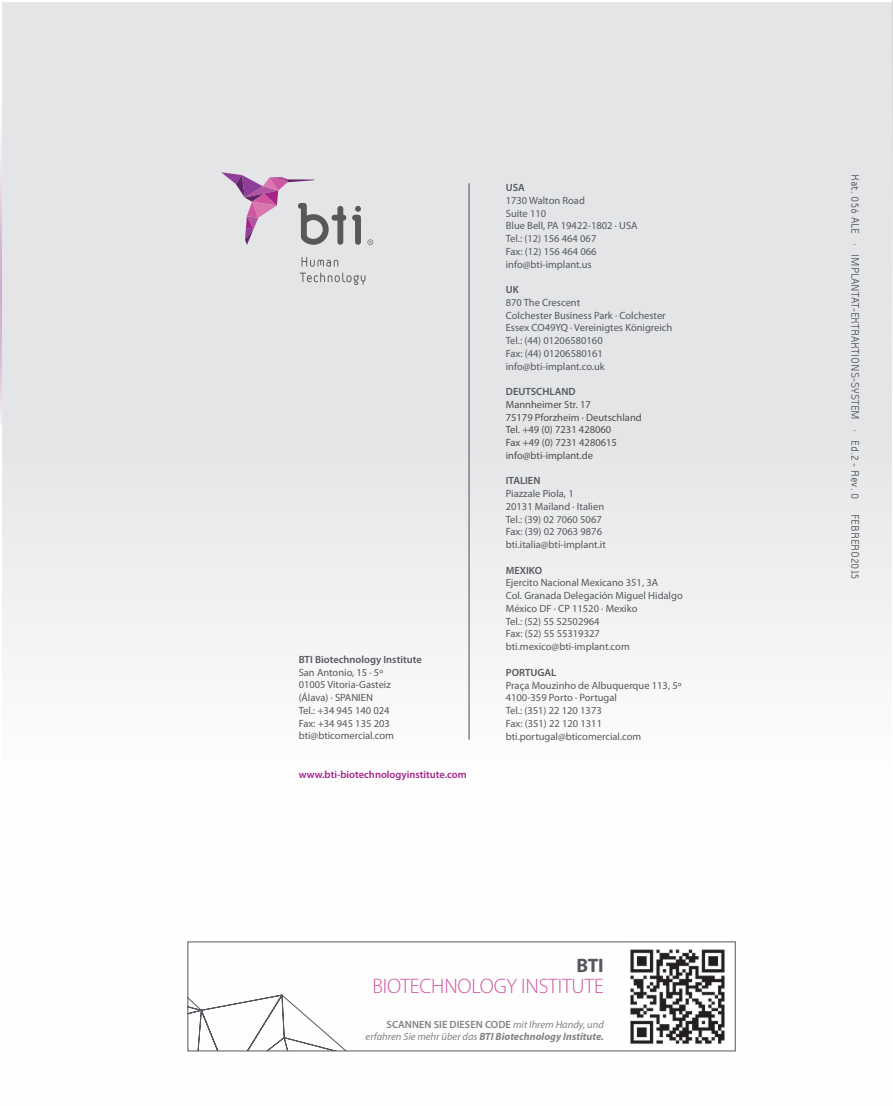
<style>
.page{position:relative;width:893px;height:1106px;background:#fff}
.page>*{position:absolute;margin:0;border:0;box-sizing:border-box;transform-origin:0 0}
.t1{font:300 21px "Myriad Pro";letter-spacing:-.01em;color:#cf56a0}
.t2{font:700 19.5px "Myriad Pro";color:#55585d}
.t3{font:10.5px/12.8px "Myriad Pro";color:#55585d}
.t4{font:10.5px/12.8px "Myriad Pro";color:#4b4c4d}
.t5{font:italic 10.5px/12.6px "Myriad Pro";color:#838387;text-align:right}
.t6{font:600 10.5px "Myriad Pro";color:#55585d}
.t7{font:10.5px "VSV Melon Regular";color:#55585d}
.t8{font:600 10.5px "Myriad Pro";color:#a32389}
.s1{font-weight:600;font-style:normal}
.s2{font-weight:700}
</style>
<div class="page">
<div style="left:2px;top:2px;width:890px;height:1104px;background:linear-gradient(to bottom,#dddfe0,#fff)"></div>
<svg style="left:892px;top:0;width:1px;height:331px"></svg>
<hr style="left:468px;top:183px;width:2px;height:556px;background:#55585d">
<svg style="left:189px;top:943px;width:162px;height:106px"></svg>
<img style="left:624px;top:943px;width:107px;height:106px">
<svg style="left:352px;top:206px;width:9px;height:39px"></svg>
<svg style="left:221px;top:172px;width:125px;height:73px;background:#cdbecc"></svg>
<svg style="left:367px;top:239px;width:6px;height:6px"></svg>
<svg style="left:301px;top:257px;width:37px;height:10px"></svg>
<svg style="left:300px;top:273px;width:65px;height:12px"></svg>
<p class="t6" style="left:299px;top:652px;width:125px">BTI Biotechnology Institute</p>
<p class="t3" style="left:299px;top:665px;width:97px">San Antonio, 15 · 5º<br>01005 Vitoria-Gasteiz (Álava) · SPANIEN<br>Tel.: +34 945 140 024<br>Fax: +34 945 135 203 bti@bticomercial.com</p>
<p class="t8" style="left:299px;top:767px;width:170px">www.bti-biotechnologyinstitute.com</p>
<p class="t6" style="left:506px;top:181px;width:21px">USA</p>
<p class="t3" style="left:506px;top:194px;width:133px">1730 Walton Road<br>Suite 110<br>Blue Bell, PA 19422-1802 · USA<br>Tel.: (12) 156 464 067<br>Fax: (12) 156 464 066 info@bti-implant.us</p>
<p class="t6" style="left:506px;top:283px;width:15px">UK</p>
<p class="t3" style="left:506px;top:296px;width:168px">870 The Crescent<br>Colchester Business Park · Colchester<br>Essex CO49YQ · Vereinigtes Königreich<br>Tel.: (44) 01206580160<br>Fax: (44) 01206580161 info@bti-implant.co.uk</p>
<p class="t6" style="left:506px;top:385px;width:71px">DEUTSCHLAND</p>
<p class="t4" style="left:506px;top:398px;width:137px">Mannheimer Str. 17<br>75179 Pforzheim · Deutschland<br>Tel. +49 (0) 7231 428060<br>Fax +49 (0) 7231 4280615 info@bti-implant.de</p>
<p class="t6" style="left:506px;top:474px;width:36px">ITALIEN</p>
<p class="t3" style="left:506px;top:487px;width:102px">Piazzale Piola, 1<br>20131 Mailand · Italien<br>Tel.: (39) 02 7060 5067<br>Fax: (39) 02 7063 9876 bti.italia@bti-implant.it</p>
<p class="t6" style="left:506px;top:563px;width:38px">MEXIKO</p>
<p class="t3" style="left:506px;top:576px;width:178px">Ejercito Nacional Mexicano 351, 3A<br>Col. Granada Delegación Miguel Hidalgo<br>México DF · CP 11520 · Mexiko<br>Tel.: (52) 55 52502964<br>Fax: (52) 55 55319327 bti.mexico@bti-implant.com</p>
<p class="t6" style="left:506px;top:665px;width:52px">PORTUGAL</p>
<p class="t3" style="left:506px;top:678px;width:177px">Praça Mouzinho de Albuquerque 113, 5º<br>4100-359 Porto · Portugal<br>Tel.: (351) 22 120 1373<br>Fax: (351) 22 120 1311 bti.portugal@bticomercial.com</p>
<h2 class="t2" style="left:577px;top:952px;width:29px">BTI</h2>
<h1 class="t1" style="left:372px;top:973px;width:233px">BIOTECHNOLOGY INSTITUTE</h1>
<p class="t5" style="left:366px;top:1017px;width:240px"><span class="s1">SCANNEN SIE DIESEN CODE</span> mit Ihrem Handy, und erfahren Sie mehr über das <span class="s2">BTI Biotechnology Institute.</span></p>
<p class="t7" style="left:861px;top:174px;width:327px;rotate:90deg">Kat. 056 ALE · IMPLANTAT-EXTRAKTIONS-SYSTEM · Ed.2 - Rev. 0</p>
<p class="t7" style="left:861px;top:514px;width:67px;rotate:90deg">FEBRERO2015</p>
</div>
